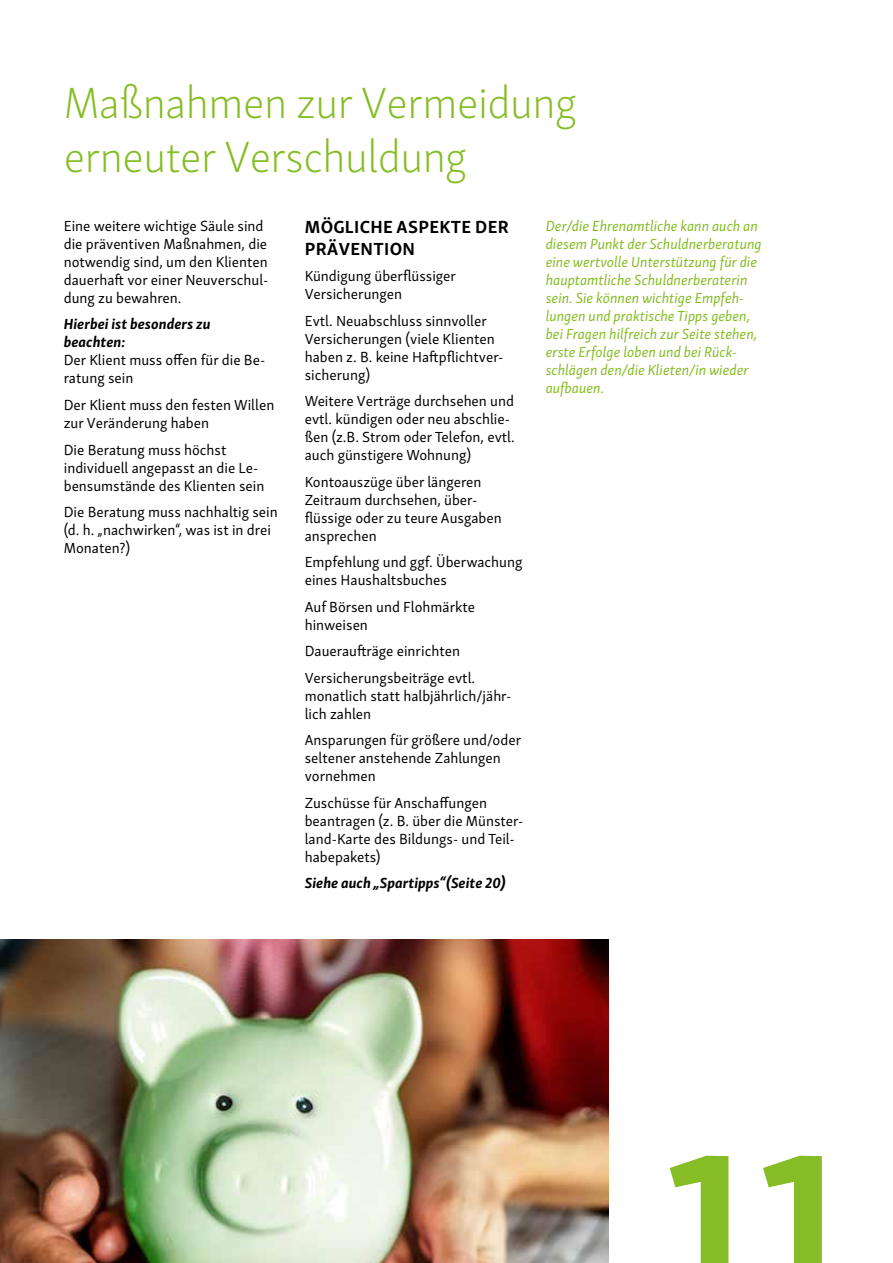
<style>
.page{position:relative;width:893px;height:1263px;background:#fff}
.page>*{position:absolute;margin:0;border:0;box-sizing:border-box;transform-origin:0 0}
.t1{font:700 209.25px "Skolar Sans Latn";color:#86bc25}
.t2{font:45px/54px "Skolar Sans Latn El";letter-spacing:-.01em;color:#86bc25}
.t3{font:700 18px/21.6px "Skolar Sans Latn";letter-spacing:.02em;color:#000}
.t4{font:15px/18px "Skolar Sans Latn";color:#000}
.t5{font:italic 15px/18px "Skolar Sans Latn";color:#86bc25}
.t6{font:italic 700 15px/18px "Skolar Sans Latn";color:#000}
</style>
<div class="page">
<img style="left:0;top:940px;width:608px;height:323px">
<h2 class="t2" style="left:64px;top:73px;width:514px">Maßnahmen zur Vermeidung erneuter Verschuldung</h2>
<p class="t4" style="left:64px;top:216px;width:206px">Eine weitere wichtige Säule sind die präventiven Maßnahmen, die notwendig sind, um den Klienten dauerhaft vor einer Neuverschul&shy;dung zu bewahren.</p>
<p class="t6" style="left:64px;top:314px;width:148px">Hierbei ist besonders zu beachten:</p>
<p class="t4" style="left:64px;top:350px;width:203px">Der Klient muss offen für die Be&shy;ratung sein</p>
<p class="t4" style="left:64px;top:395px;width:212px">Der Klient muss den festen Willen zur Veränderung haben</p>
<p class="t4" style="left:64px;top:439px;width:202px">Die Beratung muss höchst individuell angepasst an die Le&shy;bensumstände des Klienten sein</p>
<p class="t4" style="left:64px;top:502px;width:216px">Die Beratung muss nachhaltig sein (d. h. „nachwirken“, was ist in drei<br>Monaten?)</p>
<p class="t3" style="left:305px;top:215px;width:205px">MÖGLICHE ASPEKTE DER<br>PRÄVENTION</p>
<p class="t4" style="left:305px;top:266px;width:153px">Kündigung überflüssiger<br>Versicherungen</p>
<p class="t4" style="left:305px;top:311px;width:200px">Evtl. Neuabschluss sinnvoller<br>Versicherungen (viele Klienten haben z. B. keine Haftpflichtver&shy;sicherung)</p>
<p class="t4" style="left:305px;top:391px;width:212px">Weitere Verträge durchsehen und evtl. kündigen oder neu abschlie&shy;ßen (z.B. Strom oder Telefon, evtl. auch günstigere Wohnung)</p>
<p class="t4" style="left:305px;top:472px;width:198px">Kontoauszüge über längeren<br>Zeitraum durchsehen, über&shy;flüssige oder zu teure Ausgaben ansprechen</p>
<p class="t4" style="left:305px;top:552px;width:219px">Empfehlung und ggf. Überwachung eines Haushaltsbuches</p>
<p class="t4" style="left:305px;top:597px;width:172px">Auf Börsen und Flohmärkte hinweisen</p>
<p class="t4" style="left:305px;top:637px;width:172px;line-height:26.5px">Daueraufträge einrichten<br>Versicherungsbeiträge evtl.</p>
<p class="t4" style="left:305px;top:686px;width:208px">monatlich statt halbjährlich/jähr&shy;lich zahlen</p>
<p class="t4" style="left:305px;top:730px;width:218px">Ansparungen für größere und/oder seltener anstehende Zahlungen vornehmen</p>
<p class="t4" style="left:305px;top:793px;width:218px">Zuschüsse für Anschaffungen beantragen (z. B. über die Münster&shy;land-Karte des Bildungs- und Teil&shy;habepakets)</p>
<p class="t6" style="left:305px;top:873px;width:202px">Siehe auch „Spartipps“(Seite 20)</p>
<p class="t5" style="left:546px;top:216px;width:217px">Der/die Ehrenamtliche kann auch an diesem Punkt der Schuldnerberatung eine wertvolle Unterstützung für die hauptamtliche Schuldnerberaterin sein. Sie können wichtige Empfeh&shy;lungen und praktische Tipps geben, bei Fragen hilfreich zur Seite stehen, erste Erfolge loben und bei Rück&shy;schlägen den/die Klieten/in wieder aufbauen.</p>
<h1 class="t1" style="left:660px;top:1054px;width:190px">11</h1>
</div>
